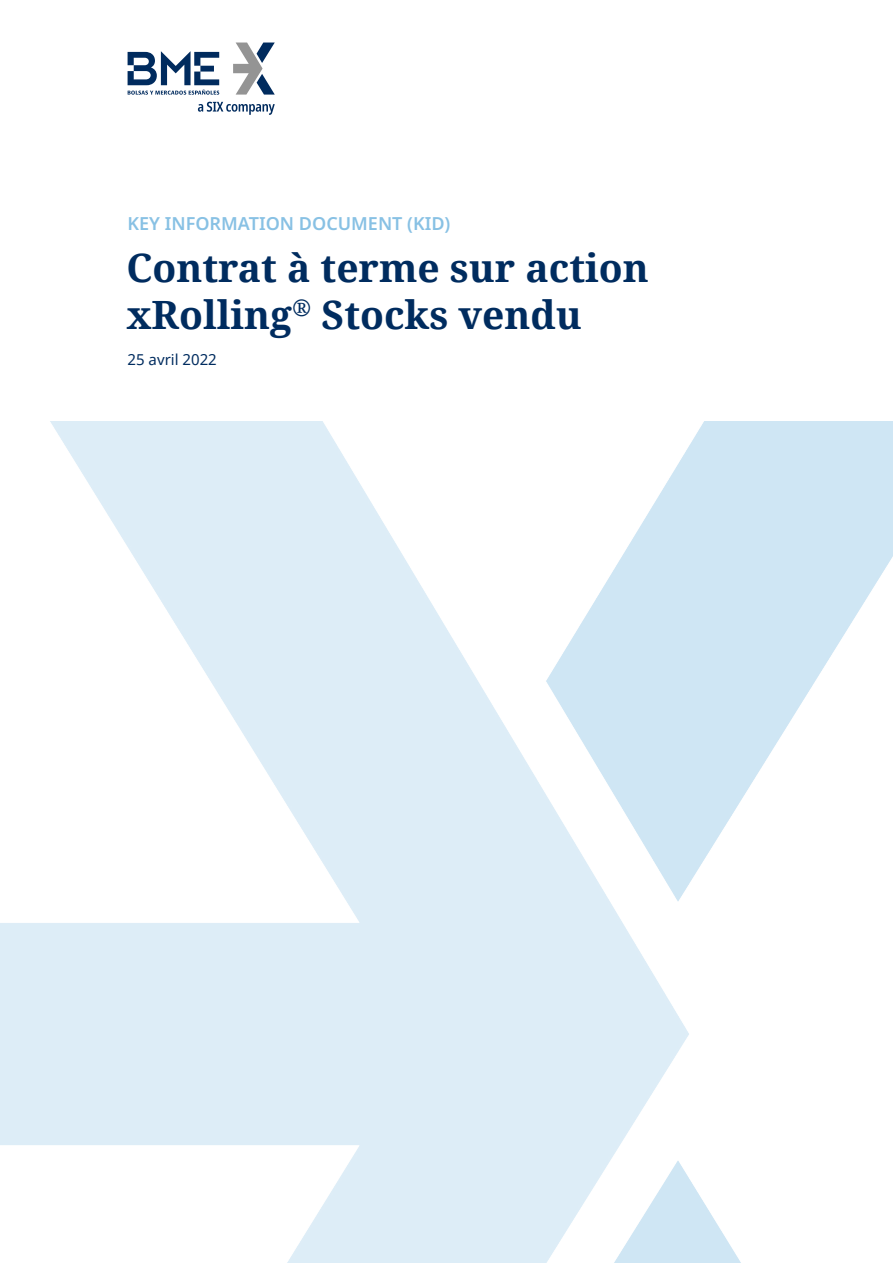
<style>
.page{position:relative;width:893px;height:1263px;background:#fff}
.page>*{position:absolute;margin:0;border:0;box-sizing:border-box;transform-origin:0 0}
.t1{font:700 39px/46.8px "Noto Serif";color:#002c5f}
.t2{font:600 18px "Noto Sans";color:#88c1e4}
.t3{font:15px "Noto Sans";color:#002c5f}
</style>
<div class="page">
<svg style="left:198px;top:102px;width:77px;height:13px"></svg>
<svg style="left:233px;top:43px;width:42px;height:52px"></svg>
<svg style="left:128px;top:51px;width:91px;height:44px"></svg>
<p class="t2" style="left:128px;top:213px;width:324px">KEY INFORMATION DOCUMENT (KID)</p>
<p class="t1" style="left:126px;top:243px;width:524px">Contrat à terme sur action xRolling<sup>®</sup> Stocks vendu</p>
<p class="t3" style="left:128px;top:349px;width:91px">25 avril 2022</p>
</div>
